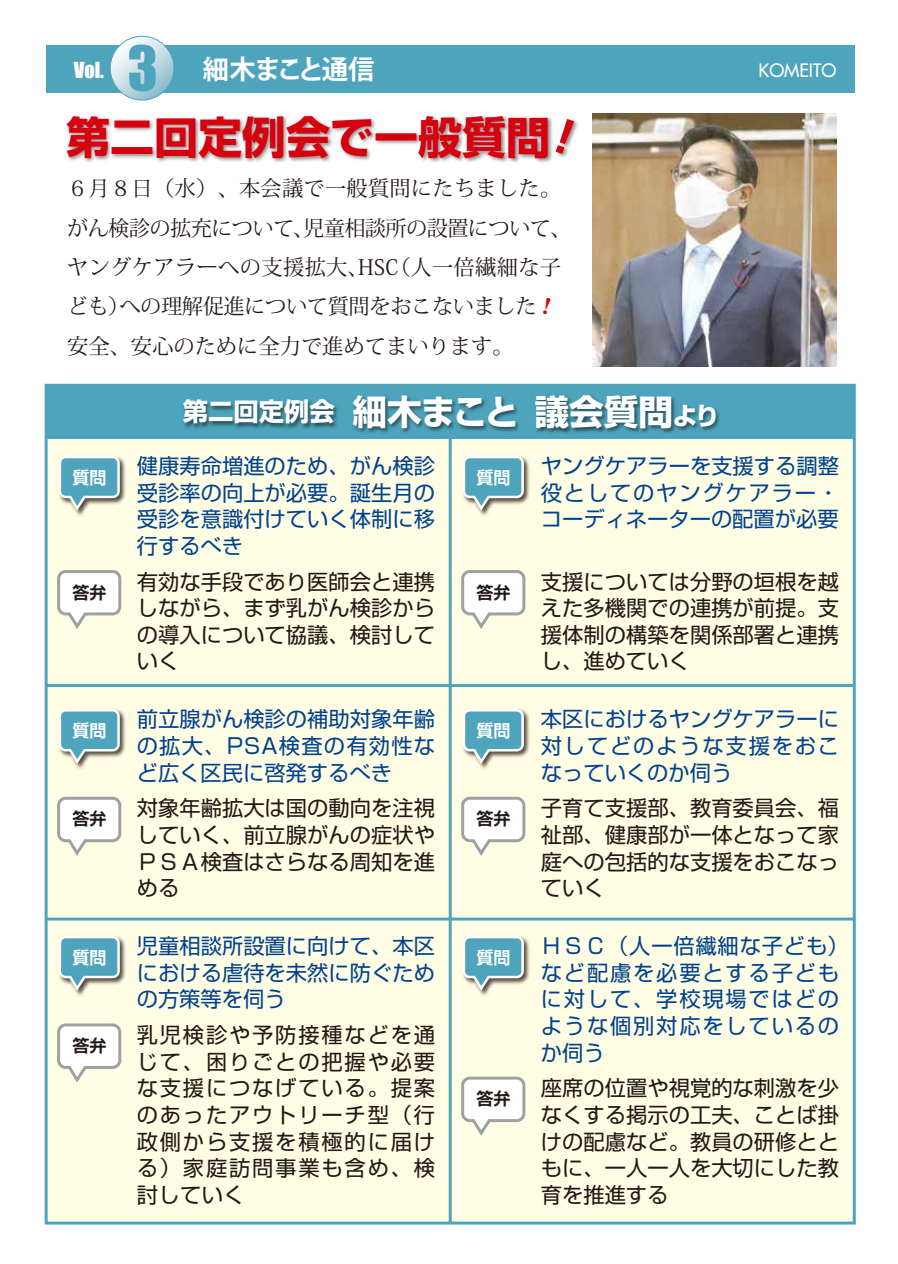
<style>
.page{position:relative;width:898px;height:1264px;background:#fff}
.page>*{position:absolute;margin:0;border:0;box-sizing:border-box;transform-origin:0 0}
.t1{font:700 43.95px "Shin Go Pr 6 N";color:#d7000f}
.t2{font:700 34.65px "Shin Go Pr 6 N";color:#fff}
.t3{font:700 26.55px "Koz Go Pr 6 N";letter-spacing:-.08em;color:#fff}
.t4{font:21.3px/26.5px "Shin Go Pr 6 N";color:#221815;text-align:justify}
.t5{font:21.3px/26.5px "Shin Go Pr 6 N";color:#00428e;text-align:justify}
.t6{font:21.3px/39.3px "Koz Min Pr 6 N";letter-spacing:-.02em;color:#221815}
.t7{font:21.3px/26.5px "Shin Go Pr 6 N";letter-spacing:.085em;color:#00428e}
.t8{font:21.3px "Koz Min Pr 6 N";color:#221815}
.t9{font:20.4px "Impact";color:#fff}
.t10{font:18px "Futura";color:#fff}
.t11{font:700 16.95px "Shin Go Pr 6 N De";color:#fff}
.t12{font:700 16.95px "Shin Go Pr 6 N De";color:#221815}
.s1{font-family:"Impact";font-weight:400;font-size:57px;color:#4da4bc}
.s2{font-size:25.35px}
.s3{font-size:24.75px}
</style>
<div class="page">
<div style="left:46px;top:45px;width:808px;height:47px;background:#4da4bc"></div>
<div style="left:45px;top:384px;width:810px;height:840px;background:#fffde4;border:3px solid #4da4bc"></div>
<hr style="left:449px;top:393px;width:3px;height:831px;background:#4da4bc">
<svg style="left:110px;top:36px;width:64px;height:64px;background:#c5dce5"></svg>
<div style="left:110px;top:36px;width:64px;height:64px;border:1px solid #4da4bc;border-radius:50%"></div>
<img style="left:67px;top:115px;width:511px;height:48px">
<img style="left:75px;top:457px;width:51px;height:59px">
<svg style="left:59px;top:456px;width:61px;height:55px;background:#81b8c3"></svg>
<svg style="left:57px;top:570px;width:65px;height:59px"></svg>
<img style="left:593px;top:114px;width:243px;height:252px">
<div style="left:46px;top:385px;width:808px;height:53px;background:#4da4bc"></div>
<hr style="left:46px;top:684px;width:808px;height:3px;background:#4da4bc">
<hr style="left:46px;top:917px;width:808px;height:3px;background:#4da4bc">
<img style="left:479px;top:457px;width:51px;height:59px">
<svg style="left:463px;top:456px;width:61px;height:55px;background:#81b8c3"></svg>
<svg style="left:461px;top:570px;width:65px;height:59px"></svg>
<img style="left:75px;top:710px;width:51px;height:59px">
<svg style="left:59px;top:709px;width:61px;height:55px;background:#82b9c4"></svg>
<svg style="left:57px;top:796px;width:65px;height:60px"></svg>
<img style="left:479px;top:710px;width:51px;height:59px">
<svg style="left:463px;top:709px;width:61px;height:55px;background:#82b9c4"></svg>
<svg style="left:461px;top:796px;width:65px;height:60px"></svg>
<img style="left:75px;top:937px;width:51px;height:59px">
<svg style="left:59px;top:936px;width:61px;height:55px;background:#81b8c3"></svg>
<svg style="left:57px;top:1023px;width:65px;height:60px"></svg>
<img style="left:479px;top:937px;width:51px;height:59px">
<svg style="left:463px;top:936px;width:61px;height:55px;background:#81b8c3"></svg>
<svg style="left:461px;top:1076px;width:65px;height:60px"></svg>
<img style="left:183px;top:400px;width:155px;height:29px">
<img style="left:349px;top:395px;width:376px;height:51px">
<svg style="left:555px;top:118px;width:19px;height:36px"></svg>
<p class="t9" style="left:74px;top:54px;width:32px">Vol.</p>
<p class="t3" style="left:127px;top:54px;width:249px"><span class="s1">3</span> 細木まこと通信</p>
<h1 class="t1" style="left:66px;top:102px;width:485px">第二回定例会で一般質問</h1>
<p class="t6" style="left:67px;top:169px;width:506px">６月８日（水）、本会議で一般質問にたちました。がん検診の拡充について、児童相談所の設置について、ヤングケアラーへの支援拡大、HSC（人一倍繊細な子ども）への理解促進について質問をおこないました</p>
<p class="t8" style="left:67px;top:334px;width:448px">安全、安心のために全力で進めてまいります。</p>
<h2 class="t2" style="left:183px;top:384px;width:538px"><span class="s2">第二回定例会</span> 細木まこと議会質問<span class="s3">より</span></h2>
<p class="t10" style="left:758px;top:59px;width:79px">KOMEITO</p>
<p class="t11" style="left:73px;top:463px;width:35px">質問</p>
<p class="t12" style="left:73px;top:578px;width:35px">答弁</p>
<p class="t5" style="left:137px;top:451px;width:300px">健康寿命増進のため、がん検診受診率の向上が必要。誕生月の受診を意識付けていく体制に移行するべき</p>
<p class="t4" style="left:137px;top:567px;width:300px">有効な手段であり医師会と連携しながら、まず乳がん検診からの導入について協議、検討していく</p>
<p class="t11" style="left:476px;top:463px;width:35px">質問</p>
<p class="t12" style="left:476px;top:578px;width:35px">答弁</p>
<p class="t5" style="left:541px;top:451px;width:300px">ヤングケアラーを支援する調整役としてのヤングケアラー・コーディネーターの配置が必要</p>
<p class="t4" style="left:541px;top:567px;width:300px">支援については分野の垣根を越えた多機関での連携が前提。支援体制の構築を関係部署と連携し、進めていく</p>
<p class="t11" style="left:73px;top:716px;width:35px">質問</p>
<p class="t12" style="left:73px;top:805px;width:35px">答弁</p>
<p class="t5" style="left:137px;top:704px;width:300px">前立腺がん検診の補助対象年齢の拡大、PSA検査の有効性など広く区民に啓発するべき</p>
<p class="t4" style="left:137px;top:793px;width:300px">対象年齢拡大は国の動向を注視していく、前立腺がんの症状やＰＳＡ検査はさらなる周知を進める</p>
<p class="t11" style="left:476px;top:716px;width:35px">質問</p>
<p class="t12" style="left:476px;top:805px;width:35px">答弁</p>
<p class="t5" style="left:541px;top:704px;width:300px">本区におけるヤングケアラーに対してどのような支援をおこなっていくのか伺う</p>
<p class="t4" style="left:541px;top:793px;width:300px">子育て支援部、教育委員会、福祉部、健康部が一体となって家庭への包括的な支援をおこなっていく</p>
<p class="t11" style="left:73px;top:943px;width:35px">質問</p>
<p class="t12" style="left:73px;top:1031px;width:35px">答弁</p>
<p class="t5" style="left:137px;top:931px;width:300px">児童相談所設置に向けて、本区における虐待を未然に防ぐための方策等を伺う</p>
<p class="t4" style="left:137px;top:1020px;width:300px">乳児検診や予防接種などを通じて、困りごとの把握や必要な支援につなげている。提案のあったアウトリーチ型（行政側から支援を積極的に届ける）家庭訪問事業も含め、検討していく</p>
<p class="t11" style="left:476px;top:943px;width:35px">質問</p>
<p class="t12" style="left:476px;top:1085px;width:35px">答弁</p>
<p class="t7" style="left:541px;top:931px;width:309px">ＨＳＣ（人一倍繊細な子ども）など配慮を必要とする子どもに対して、学校現場ではどのような個別対応をしているのか伺う</p>
<p class="t4" style="left:541px;top:1073px;width:300px">座席の位置や視覚的な刺激を少なくする掲示の工夫、ことば掛けの配慮など。教員の研修とともに、一人一人を大切にした教育を推進する</p>
</div>
